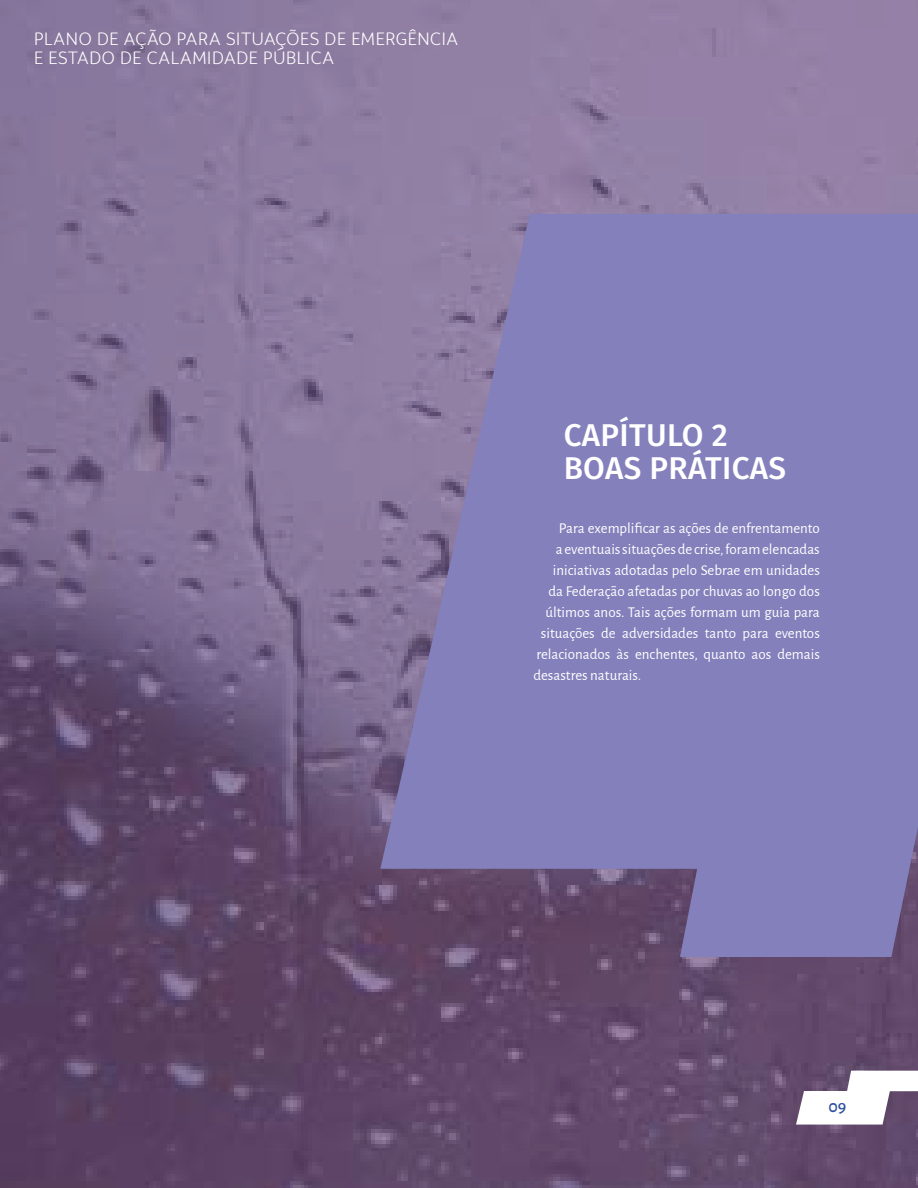
<style>
.page{position:relative;width:918px;height:1188px;background:#fff}
.page>*{position:absolute;margin:0;border:0;box-sizing:border-box;transform-origin:0 0}
.t1{font:500 31.5px/33px "Fira Sans";letter-spacing:.01em;color:#fff}
.t2{font:500 18px "Alegreya Sans";color:#2c4f9e}
.t3{font:17.25px/18.6px "Campuni";color:#fff}
.t4{font:15px "Alegreya Sans";color:#fff}
</style>
<div class="page">
<img style="left:0;top:0;width:918px;height:1188px">
<svg style="left:380px;top:214px;width:538px;height:743px;background:#817bb2"></svg>
<svg style="left:796px;top:1071px;width:122px;height:54px"></svg>
<p class="t3" style="left:34px;top:30px;width:426px">PLANO DE AÇÃO PARA SITUAÇÕES DE EMERGÊNCIA<br>E ESTADO DE CALAMIDADE PÚBLICA</p>
<h1 class="t1" style="left:564px;top:417px;width:224px">CAPÍTULO 2<br>BOAS PRÁTICAS</h1>
<p class="t4" style="left:559px;top:518px;width:262px">Para exemplificar as ações de enfrentamento</p>
<p class="t4" style="left:556px;top:539px;width:265px">a eventuais situações de crise, foram elencadas</p>
<p class="t4" style="left:553px;top:560px;width:268px">iniciativas adotadas pelo Sebrae em unidades</p>
<p class="t4" style="left:548px;top:581px;width:273px">da Federação afetadas por chuvas ao longo dos</p>
<p class="t4" style="left:545px;top:602px;width:276px">últimos anos. Tais ações formam um guia para</p>
<p class="t4" style="left:541px;top:623px;width:280px">situações de adversidades tanto para eventos</p>
<p class="t4" style="left:536px;top:644px;width:285px">relacionados às enchentes, quanto aos demais</p>
<p class="t4" style="left:533px;top:665px;width:109px">desastres naturais.</p>
<p class="t2" style="left:828px;top:1094px;width:19px">09</p>
</div>
